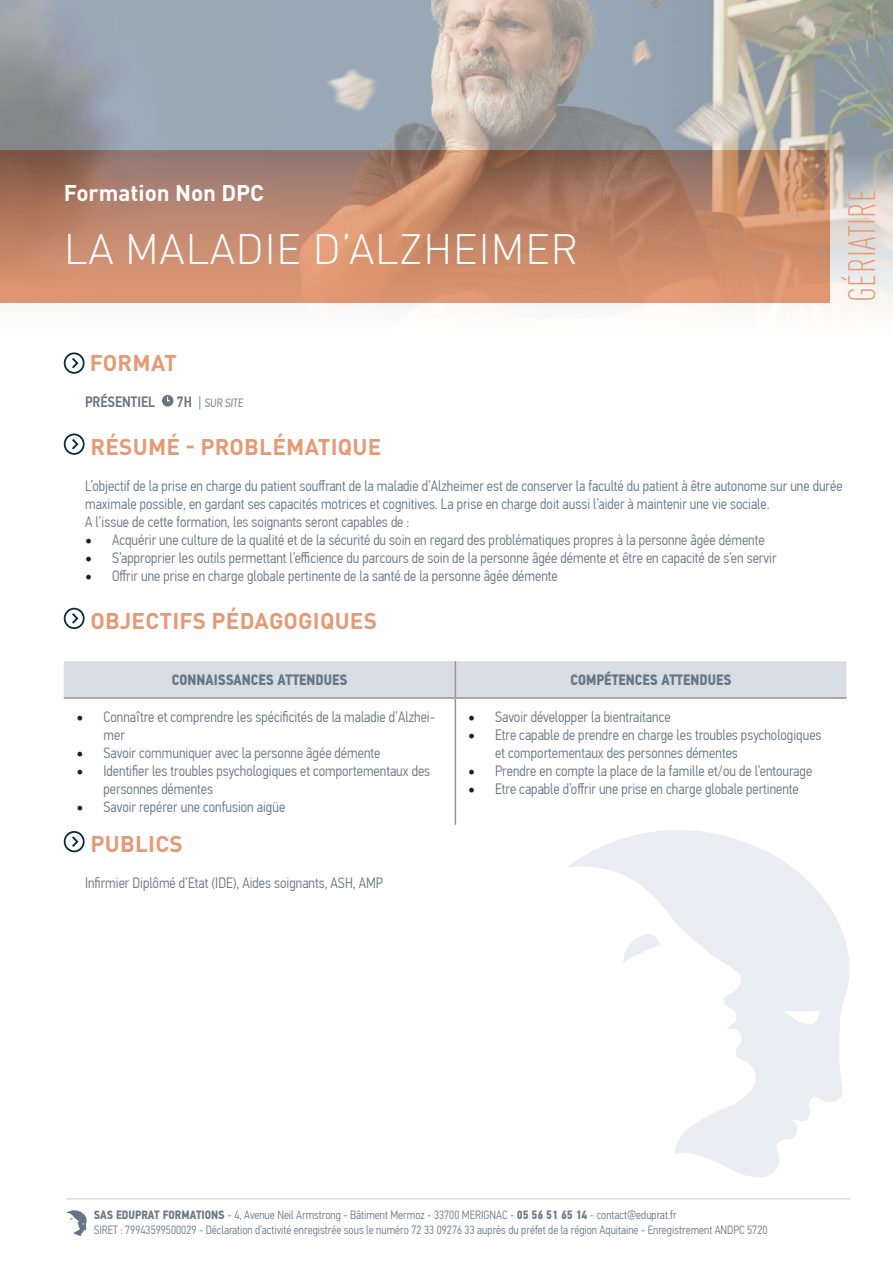
<style>
.page{position:relative;width:893px;height:1263px;background:#fff}
.page>*{position:absolute;margin:0;border:0;box-sizing:border-box;transform-origin:0 0}
.t1{font:300 42px "DINOT";letter-spacing:.01em;color:#fff}
.t2{font:300 condensed 37.5px "DINOT";letter-spacing:.01em;color:#e69a74}
.t3{font:700 22.5px "DINOT";letter-spacing:.01em;color:#e69a74}
.t4{font:700 22.5px "DINOT";color:#fff}
.t5{font:300 15px/18px "PF Din Text Cond Pro";color:#667485}
.t6{font:700 15px "PF Din Text Cond Pro";color:#667485}
.t7{font:500 15px "PF Din Text Cond Pro";color:#667485}
.t8{font:300 12px/14.4px "PF Din Text Cond Pro";color:#6b7986}
.t9{font:300 12px "PF Din Text Cond Pro";color:#667485}
.s1{font-weight:500;font-size:15px}
.s2{font-size:15px}
.s3{font-family:"Minion Pro";font-weight:400;font-size:18px;color:#231f20}
.s4{font-weight:700}
</style>
<div class="page">
<hr style="left:66px;top:1198px;width:784px;height:1px;background:#d8dce3">
<svg style="left:66px;top:1210px;width:21px;height:26px"></svg>
<svg style="left:567px;top:830px;width:283px;height:347px"></svg>
<img style="left:0;top:0;width:893px;height:365px">
<svg style="left:64px;top:352px;width:21px;height:22px"></svg>
<div style="left:162px;top:395px;width:11px;height:11px;background:#667485;border-radius:50%"></div>
<svg style="left:167px;top:396px;width:3px;height:6px"></svg>
<svg style="left:64px;top:433px;width:21px;height:22px"></svg>
<svg style="left:64px;top:608px;width:21px;height:21px"></svg>
<svg style="left:64px;top:831px;width:21px;height:21px"></svg>
<div style="left:64px;top:661px;width:782px;height:36px;background:#d8dce3"></div>
<hr style="left:455px;top:661px;width:1px;height:36px;background:#939598">
<hr style="left:64px;top:697px;width:391px;height:2px;background:#939598">
<hr style="left:455px;top:697px;width:391px;height:2px;background:#939598">
<hr style="left:455px;top:699px;width:1px;height:126px;background:#939598">
<h3 class="t4" style="left:64px;top:178px;width:202px">Formation Non DPC</h3>
<h1 class="t1" style="left:64px;top:223px;width:516px">LA MALADIE D’ALZHEIMER</h1>
<h2 class="t2" style="left:840px;top:302px;width:115px;rotate:-90deg">GÉRIATIRE</h2>
<h3 class="t3" style="left:90px;top:348px;width:89px">FORMAT</h3>
<p class="t7" style="left:85px;top:392px;width:72px">PRÉSENTIEL</p>
<p class="t9" style="left:177px;top:396px;width:69px"><span class="s1">7H</span> <span class="s2">|</span> SUR SITE</p>
<h3 class="t3" style="left:91px;top:432px;width:292px">RÉSUMÉ - PROBLÉMATIQUE</h3>
<p class="t5" style="left:85px;top:477px;width:759px">L’objectif de la prise en charge du patient souffrant de la maladie d’Alzheimer est de conserver la faculté du patient à être autonome sur une durée maximale possible, en gardant ses capacités motrices et cognitives. La prise en charge doit aussi l’aider à maintenir une vie sociale.<br>A l’issue de cette formation, les soignants seront capables de :</p>
<p class="t5" style="left:85px;top:531px;width:681px"><span class="s3">•</span> Acquérir une culture de la qualité et de la sécurité du soin en regard des problématiques propres à la personne âgée démente</p>
<p class="t5" style="left:85px;top:549px;width:693px"><span class="s3">•</span> S’approprier les outils permettant l’efficience du parcours de soin de la personne âgée démente et être en capacité de s’en servir</p>
<p class="t5" style="left:85px;top:567px;width:474px"><span class="s3">•</span> Offrir une prise en charge globale pertinente de la santé de la personne âgée démente</p>
<h3 class="t3" style="left:91px;top:606px;width:288px">OBJECTIFS PÉDAGOGIQUES</h3>
<p class="t6" style="left:172px;top:671px;width:177px">CONNAISSANCES ATTENDUES</p>
<p class="t6" style="left:571px;top:671px;width:162px">COMPÉTENCES ATTENDUES</p>
<p class="t5" style="left:104px;top:708px;width:333px;text-indent:-27px"><span class="s3">•</span> Connaître et comprendre les spécificités de la maladie d’Alzhei&shy;mer</p>
<p class="t5" style="left:77px;top:744px;width:305px"><span class="s3">•</span> Savoir communiquer avec la personne âgée démente</p>
<p class="t5" style="left:104px;top:762px;width:328px;text-indent:-27px"><span class="s3">•</span> Identifier les troubles psychologiques et comportementaux des personnes démentes</p>
<p class="t5" style="left:77px;top:798px;width:210px"><span class="s3">•</span> Savoir repérer une confusion aigüe</p>
<p class="t5" style="left:468px;top:708px;width:204px"><span class="s3">•</span> Savoir développer la bientraitance</p>
<p class="t5" style="left:495px;top:726px;width:328px;text-indent:-27px"><span class="s3">•</span> Etre capable de prendre en charge les troubles psychologiques et comportementaux des personnes démentes</p>
<p class="t5" style="left:468px;top:762px;width:346px"><span class="s3">•</span> Prendre en compte la place de la famille et/ou de l’entourage</p>
<p class="t5" style="left:468px;top:780px;width:332px"><span class="s3">•</span> Etre capable d’offrir une prise en charge globale pertinente</p>
<h3 class="t3" style="left:91px;top:829px;width:94px">PUBLICS</h3>
<p class="t5" style="left:85px;top:874px;width:299px">Infirmier Diplômé d’Etat (IDE), Aides soignants, ASH, AMP</p>
<p class="t8" style="left:94px;top:1208px;width:675px"><span class="s4">SAS EDUPRAT FORMATIONS</span> - 4, Avenue Neil Armstrong - Bâtiment Mermoz - 33700 MERIGNAC - <span class="s4">05 56 51 65 14</span> - contact@eduprat.fr<br>SIRET : 79943599500029 - Déclaration d’activité enregistrée sous le numéro 72 33 09276 33 auprès du préfet de la région Aquitaine - Enregistrement ANDPC 5720</p>
</div>
